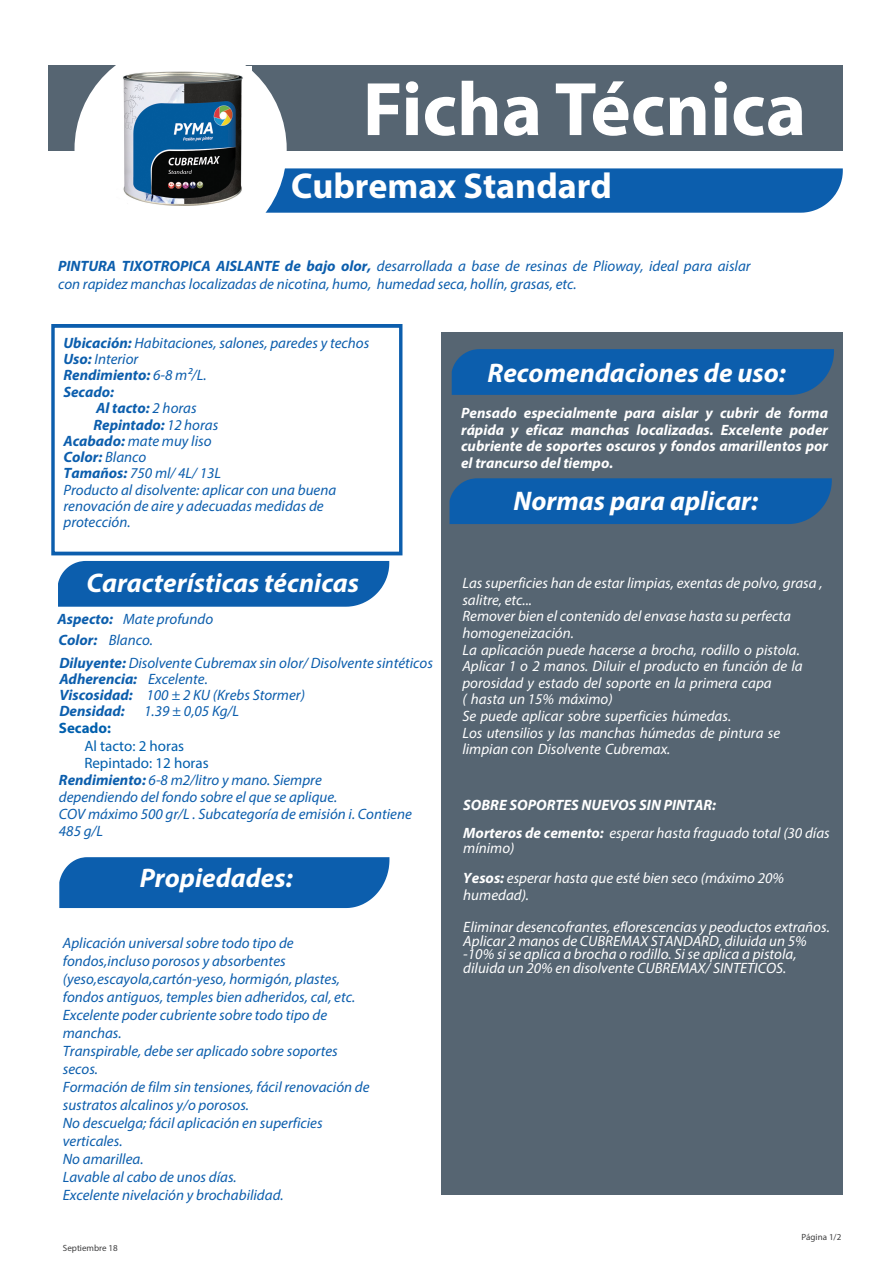
<style>
.page{position:relative;width:893px;height:1263px;background:#fff}
.page>*{position:absolute;margin:0;border:0;box-sizing:border-box;transform-origin:0 0}
.t1{font:700 76.5px "Myriad Pro";color:#fff}
.t2{font:700 36px "Myriad Pro";color:#fff}
.t3{font:italic 700 27px "Myriad Pro";color:#fff}
.t4{font:italic 15px/18px "Myriad Pro";color:#0c5ead}
.t5{font:italic 15px/16.6px "Myriad Pro";color:#fff}
.t6{font:italic 700 15px/16.6px "Myriad Pro";color:#fff;text-align:justify}
.t7{font:italic 700 15px "Myriad Pro";color:#0c5ead}
.t8{font:15px "Myriad Pro";color:#005fad}
.t9{font:700 15px "Myriad Pro";color:#005fad}
.t10{font:9px "Myriad Pro";color:#3e3e3f}
.s1{font-weight:700}
.s2{font-weight:400}
</style>
<div class="page">
<div style="left:441px;top:333px;width:402px;height:862px;background:#566572"></div>
<div style="left:48px;top:66px;width:795px;height:85px;background:#566572"></div>
<div style="left:266px;top:168px;width:577px;height:45px;background:#0c5ead"></div>
<div style="left:75px;top:43px;width:212px;height:212px;background:#fff;border-radius:50%"></div>
<div style="left:51px;top:324px;width:352px;height:231px;border:4px solid #0c5ead"></div>
<div style="left:58px;top:561px;width:331px;height:46px;background:#0c5ead"></div>
<div style="left:59px;top:857px;width:330px;height:51px;background:#0c5ead"></div>
<div style="left:452px;top:349px;width:382px;height:46px;background:#0c5ead"></div>
<div style="left:450px;top:478px;width:382px;height:46px;background:#0c5ead"></div>
<img style="left:123px;top:66px;width:128px;height:140px">
<h1 class="t1" style="left:363px;top:59px;width:445px">Ficha Técnica</h1>
<h2 class="t2" style="left:291px;top:163px;width:322px">Cubremax Standard</h2>
<p class="t4" style="left:58px;top:257px;width:694px"><span class="s1">PINTURA TIXOTROPICA AISLANTE de bajo olor,</span> desarrollada a base de resinas de Plioway, ideal para aislar con rapidez manchas localizadas de nicotina, humo, humedad seca, hollín, grasas, etc.</p>
<p class="t4" style="left:63px;top:333px;width:307px"><span class="s1">Ubicación:</span> Habitaciones, salones, paredes y techos</p>
<p class="t4" style="left:63px;top:350px;width:76px"><span class="s1">Uso:</span> Interior</p>
<p class="t7" style="left:63px;top:366px;width:145px">Rendimiento: <span class="s2">6-8 m²/L.</span></p>
<p class="t7" style="left:63px;top:382px;width:52px">Secado:</p>
<p class="t7" style="left:96px;top:398px;width:102px">Al tacto: <span class="s2">2 horas</span></p>
<p class="t7" style="left:93px;top:415px;width:126px">Repintado: <span class="s2">12 horas</span></p>
<p class="t4" style="left:63px;top:431px;width:150px"><span class="s1">Acabado:</span> mate muy liso</p>
<p class="t7" style="left:63px;top:447px;width:84px">Color: <span class="s2">Blanco</span></p>
<p class="t4" style="left:63px;top:464px;width:159px"><span class="s1">Tamaños:</span> 750 ml/ 4L/ 13L</p>
<p class="t4" style="left:63px;top:480px;width:274px">Producto al disolvente: aplicar con una buena</p>
<p class="t4" style="left:63px;top:496px;width:262px">renovación de aire y adecuadas medidas de</p>
<p class="t4" style="left:63px;top:513px;width:69px">protección.</p>
<h3 class="t3" style="left:87px;top:566px;width:274px">Características técnicas</h3>
<p class="t4" style="left:58px;top:608px;width:157px;line-height:21px"><span class="s1">Aspecto:</span> Mate profundo<br><span class="s1">Color:</span> Blanco.</p>
<p class="t4" style="left:59px;top:654px;width:375px;line-height:16.4px"><span class="s1">Diluyente:</span> Disolvente Cubremax sin olor/ Disolvente sintéticos <span class="s1">Adherencia:</span> Excelente.<br><span class="s1">Viscosidad:</span> 100 ± 2 KU (Krebs Stormer)<br><span class="s1">Densidad:</span></p>
<p class="t4" style="left:144px;top:702px;width:96px">1.39 ± 0,05 Kg/L</p>
<p class="t9" style="left:59px;top:718px;width:54px">Secado:</p>
<p class="t8" style="left:84px;top:736px;width:101px">Al tacto: 2 horas</p>
<p class="t8" style="left:84px;top:753px;width:126px">Repintado: 12 horas</p>
<p class="t4" style="left:59px;top:771px;width:264px"><span class="s1">Rendimiento:</span> 6-8 m2/litro y mano. Siempre</p>
<p class="t4" style="left:59px;top:788px;width:280px">dependiendo del fondo sobre el que se aplique.</p>
<p class="t4" style="left:59px;top:804px;width:354px">COV máximo 500 gr/L . Subcategoría de emisión i. Contiene</p>
<p class="t4" style="left:59px;top:822px;width:46px">485 g/L</p>
<h3 class="t3" style="left:140px;top:860px;width:155px">Propiedades:</h3>
<p class="t4" style="left:63px;top:934px;width:308px">Aplicación universal sobre todo tipo de fondos,incluso porosos y absorbentes (yeso,escayola,cartón-yeso, hormigón, plastes, fondos antiguos, temples bien adheridos, cal, etc.<br>Excelente poder cubriente sobre todo tipo de manchas.<br>Transpirable, debe ser aplicado sobre soportes secos.<br>Formación de film sin tensiones, fácil renovación de sustratos alcalinos y/o porosos.<br>No descuelga; fácil aplicación en superficies verticales.<br>No amarillea.<br>Lavable al cabo de unos días.<br>Excelente nivelación y brochabilidad.</p>
<p class="t10" style="left:63px;top:1243px;width:56px">Septiembre 18</p>
<h3 class="t3" style="left:488px;top:355px;width:300px">Recomendaciones de uso:</h3>
<p class="t6" style="left:461px;top:404px;width:368px">Pensado especialmente para aislar y cubrir de forma rápida y eficaz manchas localizadas. Excelente poder cubriente de soportes oscuros y fondos amarillentos por el trancurso del tiempo.</p>
<h3 class="t3" style="left:513px;top:484px;width:246px">Normas para aplicar:</h3>
<p class="t5" style="left:462px;top:574px;width:362px">Las superficies han de estar limpias, exentas de polvo, grasa , salitre, etc...<br>Remover bien el contenido del envase hasta su perfecta homogeneización.<br>La aplicación puede hacerse a brocha, rodillo o pistola.<br>Aplicar 1 o 2 manos. Diluir el producto en función de la porosidad y estado del soporte en la primera capa<br>( hasta un 15% máximo)<br>Se puede aplicar sobre superficies húmedas.<br>Los utensilios y las manchas húmedas de pintura se limpian con Disolvente Cubremax.</p>
<p class="t6" style="left:463px;top:790px;width:368px;line-height:28.5px">SOBRE SOPORTES NUEVOS SIN PINTAR:<br>Morteros de cemento: <span class="s2">esperar hasta fraguado total (30 días</span></p>
<p class="t5" style="left:463px;top:833px;width:322px;line-height:29.8px">mínimo)<br><span class="s1">Yesos:</span> esperar hasta que esté bien seco (máximo 20%</p>
<p class="t5" style="left:463px;top:879px;width:368px;line-height:31.3px">humedad).<br>Eliminar desencofrantes, eflorescencias y peoductos extraños.</p>
<p class="t5" style="left:463px;top:933px;width:345px;line-height:13.8px">Aplicar 2 manos de CUBREMAX STANDARD, diluida un 5% -10% si se aplica a brocha o rodillo. Si se aplica a pistola, diluida un 20% en disolvente CUBREMAX/ SINTETICOS.</p>
<p class="t10" style="left:801px;top:1231px;width:41px">Página 1/2</p>
</div>
